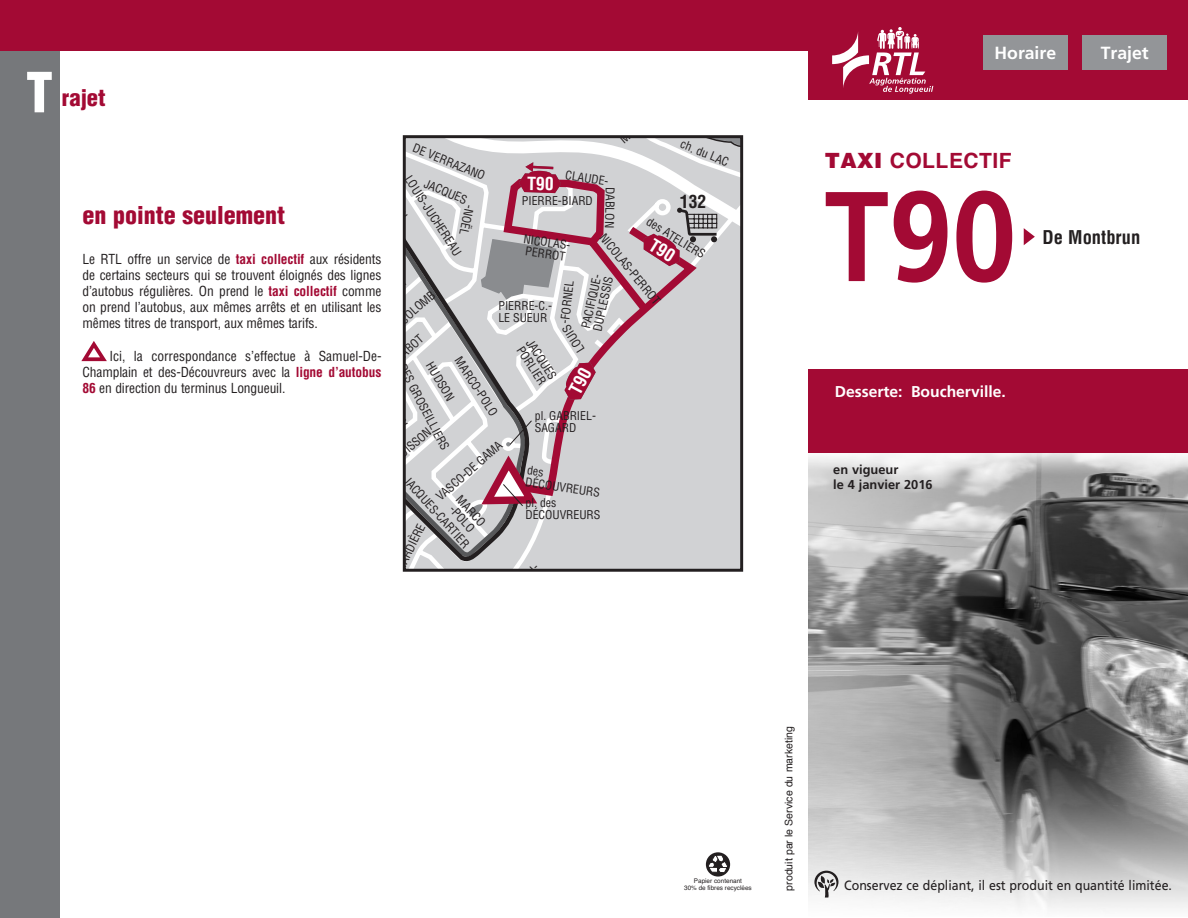
<style>
.page{position:relative;width:1188px;height:918px;background:#fff}
.page>*{position:absolute;margin:0;border:0;box-sizing:border-box;transform-origin:0 0}
.t1{font:700 127.5px "Frutiger LT Std";color:#a30a34;scale:.9 1}
.t2{font:900 condensed 54px "Helvetica LT Std";color:#fff}
.t3{font:900 condensed 24px "Helvetica LT Std";color:#a30a34}
.t4{font:900 condensed 22.5px "Helvetica LT Std";color:#a30a34}
.t5{font:700 21px "Helvetica";letter-spacing:.025em;color:#a30a34}
.t6{font:700 condensed 18.6px "Helvetica LT Std";color:#231f20}
.t7{font:700 condensed 17.7px "Helvetica LT Std";color:#231f20}
.t8{font:700 17.55px "Frutiger LT Std";color:#fff}
.t9{font:700 15.6px "Frutiger LT Std";color:#fff}
.t10{font:condensed 13.5px/16.2px "Helvetica LT Std";letter-spacing:-.01em;color:#231f20;text-align:justify}
.t11{font:13.5px "Frutiger LT Std";color:#231f20;scale:.92 1}
.t12{font:700 12.9px "Frutiger LT Std";color:#231f20}
.t13{font:condensed 11.85px/11.9px "Helvetica LT Std";letter-spacing:-.005em;color:#231f20}
.t14{font:10.5px "Helvetica";color:#231f20}
.t15{font:6.45px/7.1px "Helvetica";color:#231f20;text-align:center}
.s1{font-weight:700;color:#a30a34}
.s2{font-family:"Helvetica LT Std";font-weight:900}
</style>
<div class="page">
<div style="left:0;top:51px;width:59px;height:867px;background:#76787b"></div>
<div style="left:0;top:0;width:817px;height:51px;background:#a30a34"></div>
<svg style="left:407px;top:303px;width:332px;height:261px;background:#cdcecf"></svg>
<svg style="left:492px;top:303px;width:211px;height:197px;background:#cfcbce"></svg>
<svg style="left:466px;top:453px;width:78px;height:68px;background:#c2a4ad"></svg>
<svg style="left:509px;top:420px;width:23px;height:25px"></svg>
<div style="left:403px;top:135px;width:340px;height:437px;border:3px solid #231f20"></div>
<svg style="left:705px;top:852px;width:26px;height:25px"></svg>
<svg style="left:81px;top:341px;width:26px;height:21px"></svg>
<img style="left:808px;top:453px;width:380px;height:456px">
<div style="left:808px;top:369px;width:380px;height:84px;background:#a30a34"></div>
<div style="left:808px;top:0;width:380px;height:100px;background:#a30a34"></div>
<div style="left:983px;top:35px;width:84px;height:35px;background:#939598"></div>
<div style="left:1083px;top:35px;width:84px;height:35px;background:#939598"></div>
<svg style="left:1024px;top:228px;width:11px;height:17px"></svg>
<svg style="left:814px;top:871px;width:24px;height:27px"></svg>
<svg style="left:832px;top:27px;width:101px;height:67px"></svg>
<svg style="left:565px;top:363px;width:31px;height:37px"></svg>
<svg style="left:402px;top:412px;width:6px;height:15px"></svg>
<svg style="left:402px;top:135px;width:340px;height:168px;background:#c8bcc1"></svg>
<svg style="left:526px;top:566px;width:11px;height:6px"></svg>
<p class="t2" style="left:26px;top:58px;width:28px">T</p>
<p class="t4" style="left:62px;top:83px;width:45px">rajet</p>
<p class="t3" style="left:82px;top:200px;width:204px">en pointe seulement</p>
<p class="t10" style="left:83px;top:251px;width:300px">Le RTL offre un service de <span class="s1">taxi collectif</span> aux résidents de certains secteurs qui se trouvent éloignés des lignes d’autobus régulières. On prend le <span class="s1">taxi collectif</span> comme on prend l’autobus, aux mêmes arrêts et en utilisant les mêmes titres de transport, aux mêmes tarifs.</p>
<p class="t10" style="left:83px;top:348px;width:301px;text-indent:27px">Ici, la correspondance s’effectue à Samuel-De-Champlain et des-Découvreurs avec la <span class="s1">ligne d’autobus 86</span> en direction du terminus Longueuil.</p>
<p class="t13" style="left:683px;top:138px;width:52px;rotate:22deg">ch. du LAC</p>
<p class="t7" style="left:680px;top:190px;width:28px">132</p>
<p class="t13" style="left:416px;top:142px;width:78px;rotate:22deg">DE VERRAZANO</p>
<p class="t13" style="left:566px;top:169px;width:45px;rotate:9deg">CLAUDE-</p>
<p class="t13" style="left:616px;top:187px;width:42px;rotate:91deg">DABLON</p>
<p class="t13" style="left:413px;top:173px;width:95px;rotate:57deg">LOUIS-JUCHEREAU</p>
<p class="t13" style="left:427px;top:177px;width:47px;rotate:23deg">JACQUES</p>
<p class="t13" style="left:476px;top:206px;width:32px;rotate:102deg">-NOËL</p>
<p class="t13" style="left:522px;top:195px;width:73px">PIERRE-BIARD</p>
<p class="t13" style="left:651px;top:215px;width:68px;rotate:32deg">des ATELIERS</p>
<p class="t13" style="left:607px;top:232px;width:89px;rotate:50deg">NICOLAS-PERROT</p>
<p class="t13" style="left:524px;top:233px;width:49px;text-align:center;rotate:8deg">NICOLAS-<br>PERROT</p>
<p class="t13" style="left:580px;top:327px;width:59px;rotate:-78deg">PACIFIQUE-<br>DUPLESSIS</p>
<p class="t13" style="left:559px;top:323px;width:44px;rotate:-83deg">-FORNEL</p>
<p class="t13" style="left:398px;top:317px;width:44px;rotate:-42deg">COLOMB</p>
<p class="t13" style="left:498px;top:300px;width:55px">PIERRE-C.-<br>LE SUEUR</p>
<p class="t13" style="left:534px;top:337px;width:47px;rotate:57deg">JACQUES<br>PORLIER</p>
<p class="t13" style="left:576px;top:355px;width:32px;rotate:-122deg">LOU SI</p>
<p class="t13" style="left:393px;top:354px;width:34px;rotate:-41deg">CABOT</p>
<p class="t13" style="left:463px;top:355px;width:69px;rotate:57deg">MARCO-POLO</p>
<p class="t13" style="left:434px;top:360px;width:44px;rotate:59deg">HUDSON</p>
<p class="t13" style="left:407px;top:362px;width:97px;rotate:62deg">DES GROSEILLIERS</p>
<p class="t13" style="left:535px;top:410px;width:63px">pl. GABRIEL-<br>SAGARD</p>
<p class="t13" style="left:397px;top:450px;width:40px;rotate:-41deg">DISSON</p>
<p class="t13" style="left:410px;top:474px;width:93px;rotate:48deg">JACQUES-CARTIER</p>
<p class="t13" style="left:434px;top:493px;width:84px;rotate:-41deg">VASCO-DE GAMA</p>
<p class="t13" style="left:528px;top:464px;width:76px;rotate:8deg">des<br>DÉCOUVREURS</p>
<p class="t13" style="left:463px;top:493px;width:38px;rotate:47deg">MARCO -POLO</p>
<p class="t13" style="left:526px;top:497px;width:76px">pl. des<br>DÉCOUVREURS</p>
<p class="t13" style="left:394px;top:567px;width:52px;rotate:-64deg">HARDIÈRE</p>
<p class="t8" style="left:995px;top:43px;width:63px">Horaire</p>
<p class="t8" style="left:1101px;top:43px;width:49px">Trajet</p>
<p class="t5" style="left:825px;top:144px;width:189px"><span class="s2">TAXI</span> COLLECTIF</p>
<p class="t1" style="left:825px;top:162px;width:214px">T90</p>
<p class="t6" style="left:1043px;top:225px;width:99px">De Montbrun</p>
<p class="t9" style="left:835px;top:382px;width:173px">Desserte: Boucherville.</p>
<p class="t12" style="left:833px;top:462px;width:67px">en vigueur</p>
<p class="t12" style="left:833px;top:477px;width:101px">le 4 janvier 2016</p>
<p class="t15" style="left:684px;top:878px;width:69px">Papier contenant<br>30% de fibres recyclées</p>
<p class="t14" style="left:781px;top:891px;width:166px;rotate:-90deg">produit par le Service du marketing</p>
<p class="t11" style="left:844px;top:877px;width:358px">Conservez ce dépliant, il est produit en quantité limitée.</p>
</div>
